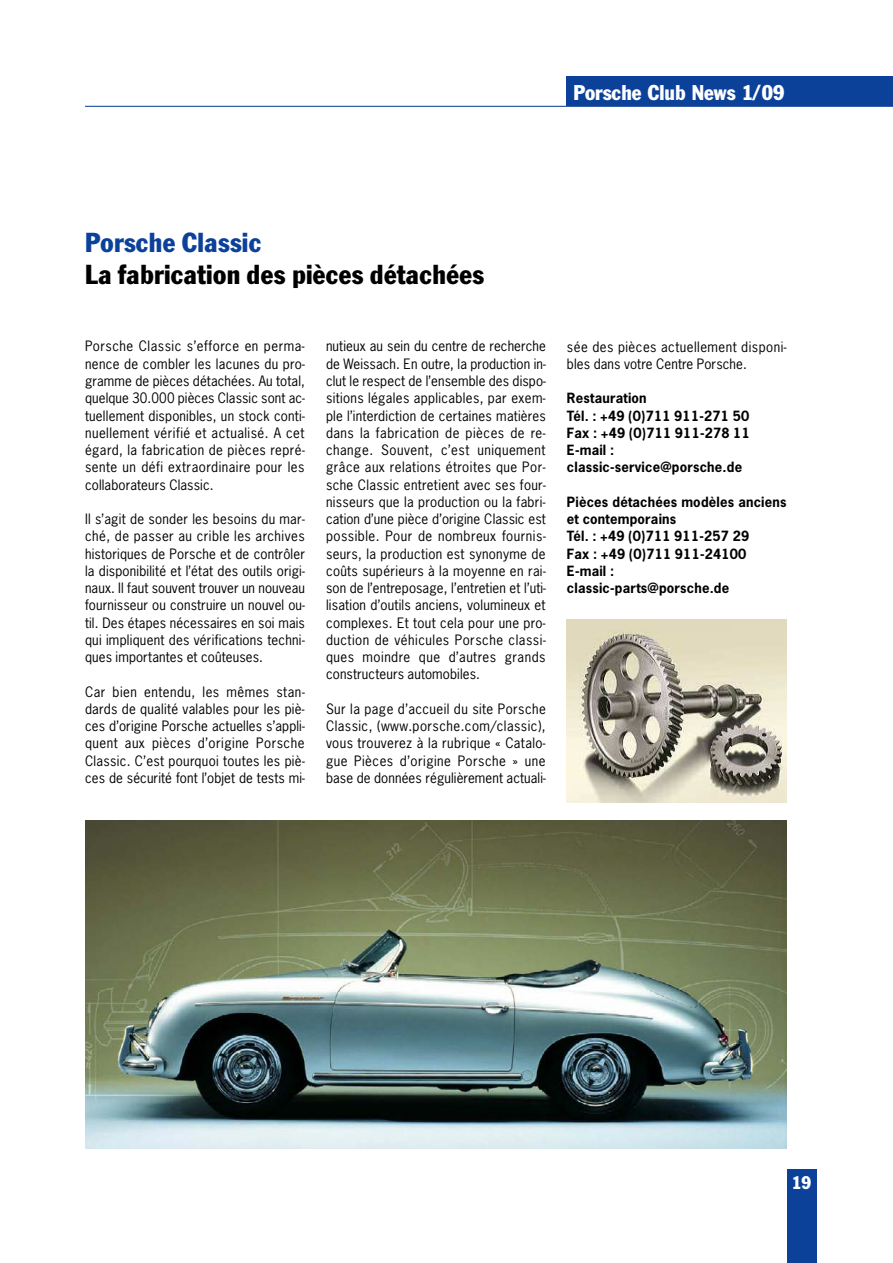
<style>
.page{position:relative;width:893px;height:1263px;background:#fff}
.page>*{position:absolute;margin:0;border:0;box-sizing:border-box;transform-origin:0 0}
.t1{font:condensed 27px "Franklin Gothic";letter-spacing:.015em;color:#000}
.t2{font:condensed 27px "Franklin Gothic";letter-spacing:.015em;color:#0c419a}
.t3{font:condensed 21px "Franklin Gothic";color:#fff}
.t4{font:condensed 18px "Franklin Gothic";color:#fff}
.t5{font:13.5px/17.2px "News Gothic";letter-spacing:.01em;color:#000;text-align:justify}
.t6{font:13.5px/17.2px "News Gothic";letter-spacing:.035em;color:#000}
.t7{font:700 13.35px/17.2px "News Gothic Std";letter-spacing:.015em;color:#000}
</style>
<div class="page">
<div style="left:567px;top:77px;width:326px;height:29px;background:#0c419a"></div>
<div style="left:787px;top:1169px;width:29px;height:94px;background:#0c419a"></div>
<hr style="left:85px;top:106px;width:808px;height:1px;background:#0c419a">
<img style="left:85px;top:821px;width:702px;height:327px">
<img style="left:567px;top:620px;width:220px;height:183px">
<h2 class="t3" style="left:573px;top:85px;width:212px">Porsche Club News 1/09</h2>
<h1 class="t2" style="left:85px;top:232px;width:178px">Porsche Classic</h1>
<h1 class="t1" style="left:85px;top:265px;width:400px">La fabrication des pièces détachées</h1>
<p class="t5" style="left:85px;top:338px;width:221px">Porsche Classic s’efforce en perma&shy;nence de combler les lacunes du pro&shy;gramme de pièces détachées. Au total, quelque 30.000 pièces Classic sont ac&shy;tuellement disponibles, un stock conti&shy;nuellement vérifié et actualisé. A cet égard, la fabrication de pièces repré&shy;sente un défi extraordinaire pour les collaborateurs Classic.</p>
<p class="t5" style="left:85px;top:511px;width:221px">Il s’agit de sonder les besoins du mar&shy;ché, de passer au crible les archives historiques de Porsche et de contrôler la disponibilité et l’état des outils origi&shy;naux. Il faut souvent trouver un nouveau fournisseur ou construire un nouvel ou&shy;til. Des étapes nécessaires en soi mais qui impliquent des vérifications techni&shy;ques importantes et coûteuses.</p>
<p class="t5" style="left:85px;top:683px;width:221px">Car bien entendu, les mêmes stan&shy;dards de qualité valables pour les piè&shy;ces d’origine Porsche actuelles s’appli&shy;quent aux pièces d’origine Porsche Classic. C’est pourquoi toutes les piè&shy;ces de sécurité font l’objet de tests mi-</p>
<p class="t5" style="left:326px;top:338px;width:221px">nutieux au sein du centre de recherche de Weissach. En outre, la production in&shy;clut le respect de l’ensemble des dispo&shy;sitions légales applicables, par exem&shy;ple l’interdiction de certaines matières dans la fabrication de pièces de re&shy;change. Souvent, c’est uniquement grâce aux relations étroites que Por&shy;sche Classic entretient avec ses four&shy;nisseurs que la production ou la fabri&shy;cation d’une pièce d’origine Classic est possible. Pour de nombreux fournis&shy;seurs, la production est synonyme de coûts supérieurs à la moyenne en rai&shy;son de l’entreposage, l’entretien et l’uti&shy;lisation d’outils anciens, volumineux et complexes. Et tout cela pour une pro&shy;duction de véhicules Porsche classi&shy;ques moindre que d’autres grands constructeurs automobiles.</p>
<p class="t5" style="left:326px;top:700px;width:221px">Sur la page d’accueil du site Porsche Classic, (www.porsche.com/classic), vous trouverez à la rubrique « Catalo&shy;gue Pièces d’origine Porsche » une base de données régulièrement actuali-</p>
<p class="t6" style="left:567px;top:338px;width:221px">sée des pièces actuellement disponi&shy;bles dans votre Centre Porsche.</p>
<p class="t7" style="left:567px;top:390px;width:184px">Restauration<br>Tél. : +49 (0)711 911-271 50<br>Fax : +49 (0)711 911-278 11<br>E-mail : classic-service@porsche.de</p>
<p class="t7" style="left:567px;top:493px;width:221px">Pièces détachées modèles anciens et contemporains<br>Tél. : +49 (0)711 911-257 29<br>Fax : +49 (0)711 911-24100<br>E-mail :<br>classic-parts@porsche.de</p>
<h3 class="t4" style="left:792px;top:1176px;width:21px">19</h3>
</div>
